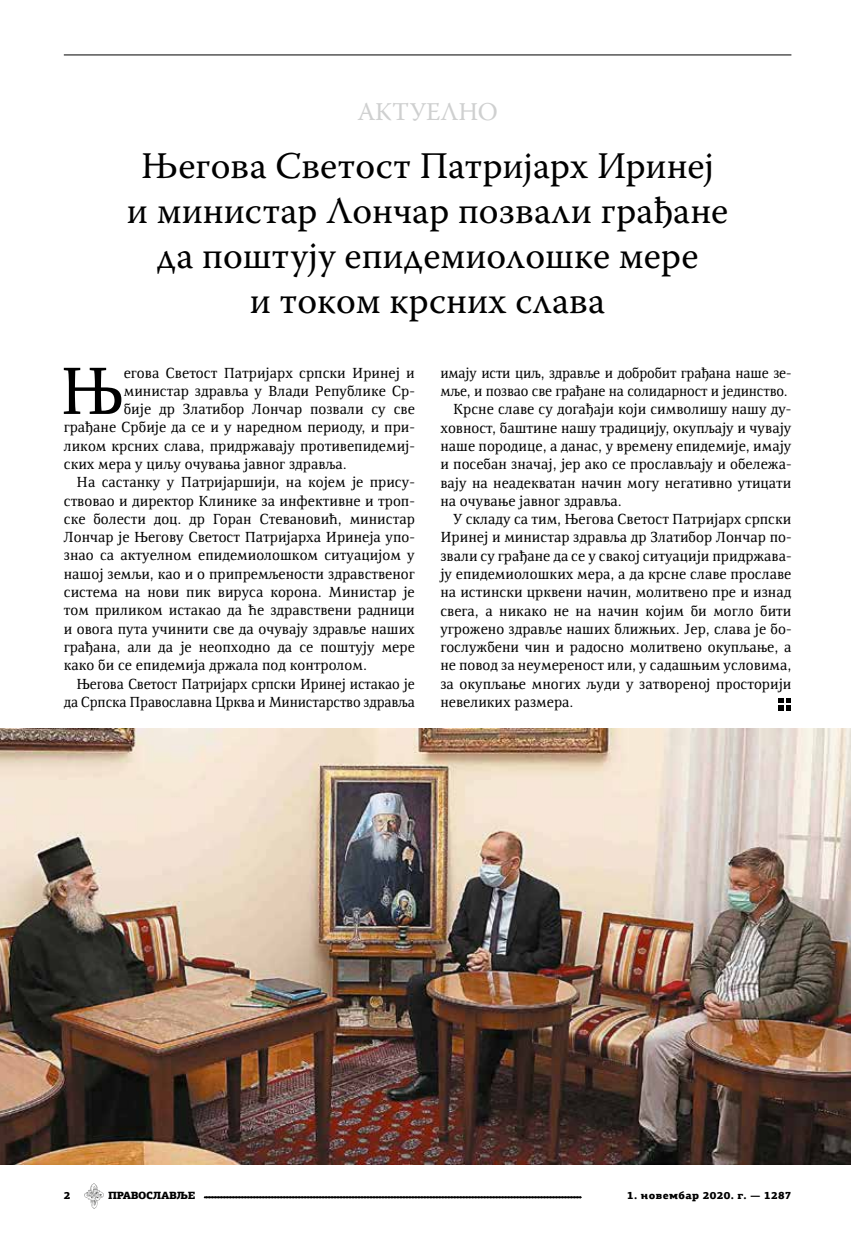
<style>
.page{position:relative;width:851px;height:1234px;background:#fff}
.page>*{position:absolute;margin:0;border:0;box-sizing:border-box;transform-origin:0 0}
.t1{font:68.55px "Resavska BG";color:#000}
.t2{font:37.5px/45px "Warnock Pro";color:#000;text-align:center}
.t3{font:25.5px "Warnock Pro";letter-spacing:-.01em;color:#cfd0d0}
.t4{font:15px "Resavska BG";color:#000}
.t5{font:900 10.5px "PF Agora Slab Pro";letter-spacing:.025em;color:#000}
.t6{font:900 10.5px "PF Agora Slab Pro";letter-spacing:-.035em;color:#000}
</style>
<div class="page">
<svg style="left:778px;top:698px;width:13px;height:12px"></svg>
<svg style="left:204px;top:1196px;width:377px;height:1px"></svg>
<svg style="left:84px;top:1183px;width:20px;height:25px"></svg>
<hr style="left:64px;top:55px;width:727px;height:1px;background:#000">
<img style="left:0;top:728px;width:850px;height:435px">
<h3 class="t3" style="left:357px;top:96px;width:142px">АКТУЕЛНО</h3>
<h2 class="t2" style="left:127px;top:142px;width:602px">Његова Светост Патријарх Иринеј и министар Лончар позвали грађане да поштују епидемиолошке мере<br>и током крсних слава</h2>
<h1 class="t1" style="left:60px;top:352px;width:65px">Њ</h1>
<p class="t4" style="left:124px;top:364px;width:292px">егова Светост Патријарх српски Иринеј и</p>
<p class="t4" style="left:124px;top:382px;width:292px">министар здравља у Влади Републике Ср-</p>
<p class="t4" style="left:124px;top:400px;width:292px">бије др Златибор Лончар позвали су све</p>
<p class="t4" style="left:64px;top:418px;width:352px">грађане Србије да се и у наредном периоду, и при-</p>
<p class="t4" style="left:64px;top:437px;width:352px">ликом крсних слава, придржавају противепидемиј-</p>
<p class="t4" style="left:64px;top:455px;width:284px">ских мера у циљу очувања јавног здравља.</p>
<p class="t4" style="left:77px;top:473px;width:340px">На састанку у Патријаршији, на којем је прису-</p>
<p class="t4" style="left:64px;top:492px;width:352px">ствовао и директор Клинике за инфективне и троп-</p>
<p class="t4" style="left:64px;top:510px;width:352px">ске болести доц. др Горан Стевановић, министар</p>
<p class="t4" style="left:64px;top:528px;width:352px">Лончар је Његову Светост Патријарха Иринеја упо-</p>
<p class="t4" style="left:64px;top:546px;width:352px">знао са актуелном епидемиолошком ситуацијом у</p>
<p class="t4" style="left:64px;top:565px;width:352px">нашој земљи, као и о припремљености здравственог</p>
<p class="t4" style="left:64px;top:583px;width:352px">система на нови пик вируса корона. Министар је</p>
<p class="t4" style="left:64px;top:601px;width:352px">том приликом истакао да ће здравствени радници</p>
<p class="t4" style="left:64px;top:620px;width:352px">и овога пута учинити све да очувају здравље наших</p>
<p class="t4" style="left:64px;top:638px;width:352px">грађана, али да је неопходно да се поштују мере</p>
<p class="t4" style="left:64px;top:656px;width:304px">како би се епидемија држала под контролом.</p>
<p class="t4" style="left:77px;top:675px;width:340px">Његова Светост Патријарх српски Иринеј истакао је</p>
<p class="t4" style="left:64px;top:693px;width:352px">да Српска Православна Црква и Министарство здравља</p>
<p class="t4" style="left:440px;top:364px;width:352px">имају исти циљ, здравље и добробит грађана наше зе-</p>
<p class="t4" style="left:440px;top:382px;width:349px">мље, и позвао све грађане на солидарност и јединство.</p>
<p class="t4" style="left:453px;top:401px;width:340px">Крсне славе су догађаји који символишу нашу ду-</p>
<p class="t4" style="left:440px;top:419px;width:352px">ховност, баштине нашу традицију, окупљају и чувају</p>
<p class="t4" style="left:440px;top:437px;width:352px">наше породице, а данас, у времену епидемије, имају</p>
<p class="t4" style="left:440px;top:455px;width:352px">и посебан значај, јер ако се прослављају и обележа-</p>
<p class="t4" style="left:440px;top:474px;width:352px">вају на неадекватан начин могу негативно утицати</p>
<p class="t4" style="left:440px;top:492px;width:183px">на очување јавног здравља.</p>
<p class="t4" style="left:453px;top:510px;width:340px">У складу са тим, Његова Светост Патријарх српски</p>
<p class="t4" style="left:440px;top:529px;width:352px">Иринеј и министар здравља др Златибор Лончар по-</p>
<p class="t4" style="left:440px;top:547px;width:352px">звали су грађане да се у свакој ситуацији придржава-</p>
<p class="t4" style="left:440px;top:565px;width:352px">ју епидемиолошких мера, а да крсне славе прославе</p>
<p class="t4" style="left:440px;top:583px;width:352px">на истински црквени начин, молитвено пре и изнад</p>
<p class="t4" style="left:440px;top:602px;width:352px">свега, а никако не на начин којим би могло бити</p>
<p class="t4" style="left:440px;top:620px;width:352px">угрожено здравље наших ближњих. Јер, слава је бо-</p>
<p class="t4" style="left:440px;top:638px;width:352px">гослужбени чин и радосно молитвено окупљање, а</p>
<p class="t4" style="left:440px;top:656px;width:352px">не повод за неумереност или, у садашњим условима,</p>
<p class="t4" style="left:440px;top:675px;width:352px">за окупљање многих људи у затвореној просторији</p>
<p class="t4" style="left:440px;top:693px;width:135px">невеликих размера.</p>
<p class="t5" style="left:64px;top:1188px;width:8px">2</p>
<p class="t6" style="left:108px;top:1188px;width:89px">ПРАВОСЛАВЉЕ</p>
<p class="t5" style="left:627px;top:1188px;width:166px">1. новембар 2020. г. — 1287</p>
</div>
